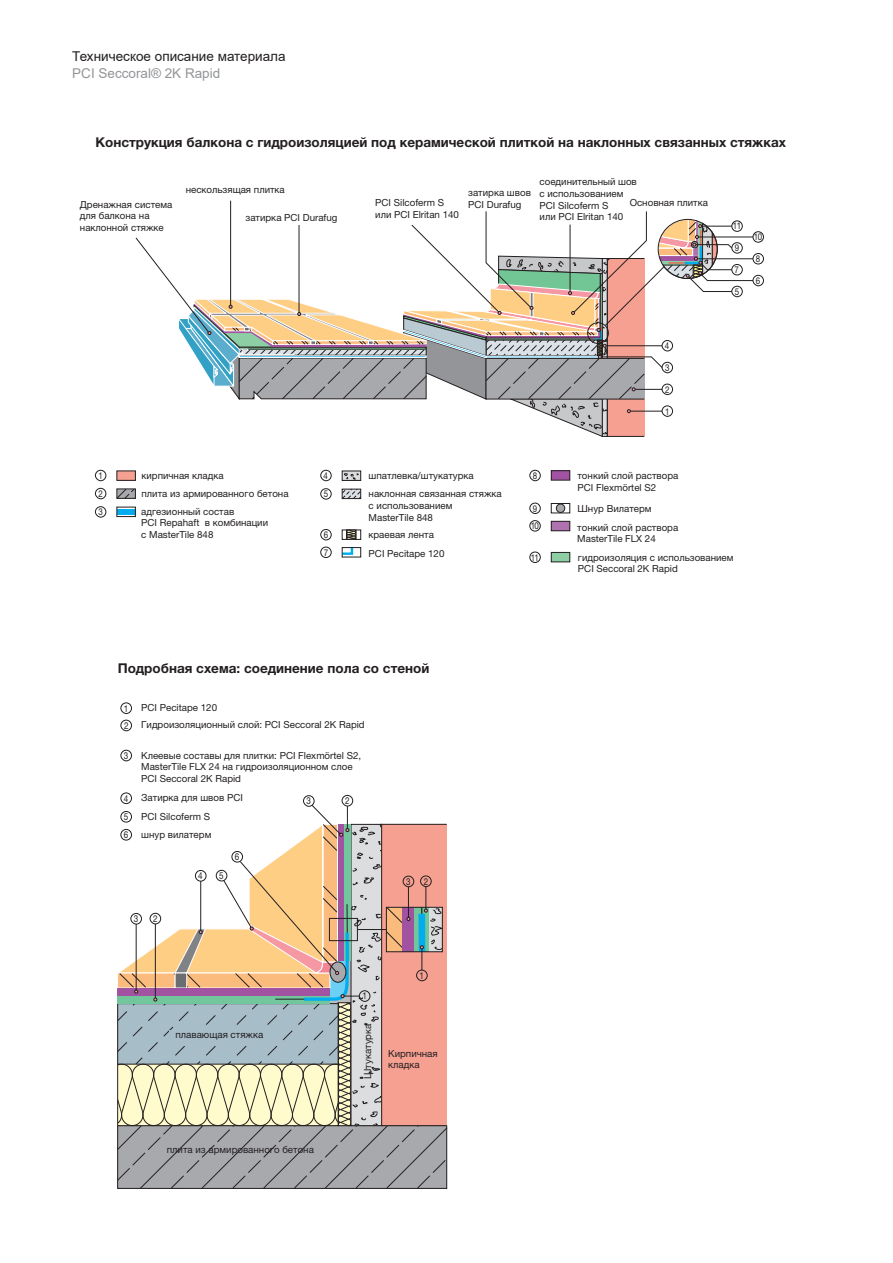
<style>
.page{position:relative;width:893px;height:1263px;background:#fff}
.page>*{position:absolute;margin:0;border:0;box-sizing:border-box;transform-origin:0 0}
.t1{font:700 13.5px "Helvetica Neue LTW1 G";color:#231f20}
.t2{font:13.5px "Arial";color:#231f20}
.t3{font:13.5px "Arial";color:#939598}
.t4{font:9.75px/11.7px "Helvetica Neue LTW1 G";color:#231f20}
.t5{font:9.45px "Helvetica Neue LTW1 G";color:#231f20;scale:.85 1}
.t6{font:9.3px "Helvetica Neue LTW1 G";letter-spacing:-.07em;color:#231f20;scale:.85 1}
</style>
<div class="page">
<hr style="left:230px;top:201px;width:1px;height:104px;background:#231f20">
<div style="left:753px;top:231px;width:11px;height:11px;border:1px solid #231f20;border-radius:50%"></div>
<div style="left:753px;top:253px;width:11px;height:11px;border:1px solid #231f20;border-radius:50%"></div>
<div style="left:753px;top:275px;width:11px;height:11px;border:1px solid #231f20;border-radius:50%"></div>
<svg style="left:135px;top:211px;width:619px;height:226px"></svg>
<div style="left:95px;top:506px;width:11px;height:11px;border:1px solid #231f20;border-radius:50%"></div>
<div style="left:95px;top:488px;width:11px;height:11px;border:1px solid #231f20;border-radius:50%"></div>
<div style="left:95px;top:470px;width:11px;height:11px;border:1px solid #231f20;border-radius:50%"></div>
<div style="left:117px;top:471px;width:18px;height:9px;background:#f6a092"></div>
<div style="left:117px;top:471px;width:19px;height:10px;border:1px solid #231f20"></div>
<div style="left:320px;top:529px;width:11px;height:11px;border:1px solid #231f20;border-radius:50%"></div>
<div style="left:320px;top:488px;width:11px;height:11px;border:1px solid #231f20;border-radius:50%"></div>
<div style="left:320px;top:470px;width:11px;height:11px;border:1px solid #231f20;border-radius:50%"></div>
<div style="left:342px;top:530px;width:19px;height:10px;border:1px solid #231f20"></div>
<div style="left:529px;top:552px;width:12px;height:11px;border:1px solid #231f20;border-radius:50%"></div>
<div style="left:529px;top:520px;width:12px;height:11px;border:1px solid #231f20;border-radius:50%"></div>
<div style="left:551px;top:552px;width:19px;height:10px;background:#8dcea5"></div>
<div style="left:551px;top:552px;width:19px;height:10px;border:1px solid #231f20"></div>
<div style="left:529px;top:503px;width:12px;height:11px;border:1px solid #231f20;border-radius:50%"></div>
<div style="left:551px;top:503px;width:19px;height:10px;border:1px solid #231f20"></div>
<div style="left:551px;top:521px;width:19px;height:10px;background:#af72af"></div>
<div style="left:551px;top:521px;width:19px;height:10px;border:1px solid #231f20"></div>
<div style="left:320px;top:547px;width:11px;height:11px;border:1px solid #231f20;border-radius:50%"></div>
<div style="left:529px;top:470px;width:12px;height:11px;border:1px solid #231f20;border-radius:50%"></div>
<div style="left:342px;top:471px;width:19px;height:10px;border:1px solid #231f20"></div>
<svg style="left:343px;top:473px;width:16px;height:6px"></svg>
<div style="left:117px;top:509px;width:18px;height:6px;background:#00aeef"></div>
<div style="left:117px;top:507px;width:19px;height:10px;border:1px solid #231f20"></div>
<div style="left:551px;top:471px;width:19px;height:9px;background:#a153a1"></div>
<div style="left:551px;top:470px;width:19px;height:10px;border:1px solid #231f20"></div>
<div style="left:117px;top:489px;width:19px;height:10px;border:1px solid #231f20"></div>
<svg style="left:116px;top:489px;width:19px;height:10px"></svg>
<svg style="left:342px;top:488px;width:19px;height:11px"></svg>
<svg style="left:341px;top:530px;width:15px;height:26px"></svg>
<div style="left:342px;top:547px;width:19px;height:10px;border:1px solid #231f20"></div>
<div style="left:556px;top:504px;width:9px;height:8px;background:#a8a9ad;border-radius:50%"></div>
<div style="left:556px;top:504px;width:9px;height:9px;border:1px solid #231f20;border-radius:50%"></div>
<div style="left:121px;top:793px;width:11px;height:11px;border:1px solid #231f20;border-radius:50%"></div>
<div style="left:121px;top:750px;width:11px;height:11px;border:1px solid #231f20;border-radius:50%"></div>
<div style="left:303px;top:795px;width:11px;height:12px;border:1px solid #231f20;border-radius:50%"></div>
<div style="left:121px;top:720px;width:11px;height:11px;border:1px solid #231f20;border-radius:50%"></div>
<div style="left:342px;top:795px;width:11px;height:11px;border:1px solid #231f20;border-radius:50%"></div>
<div style="left:121px;top:702px;width:11px;height:12px;border:1px solid #231f20;border-radius:50%"></div>
<svg style="left:117px;top:804px;width:330px;height:385px"></svg>
<h1 class="t2" style="left:72px;top:47px;width:215px">Техническое описание материала</h1>
<h1 class="t3" style="left:72px;top:64px;width:150px">PCI Seccoral® 2K Rapid</h1>
<h1 class="t1" style="left:95px;top:134px;width:692px">Конструкция балкона c гидроизоляцией под керамической плиткой на наклонных связанных стяжках</h1>
<p class="t4" style="left:80px;top:198px;width:94px">Дренажная система для балкона на наклонной стяжке</p>
<p class="t4" style="left:186px;top:183px;width:101px">нескользящая плитка</p>
<p class="t4" style="left:245px;top:212px;width:94px">затирка PCI Durafug</p>
<p class="t4" style="left:375px;top:197px;width:85px">PCI Silcoferm S или PCI Elritan 140</p>
<p class="t4" style="left:468px;top:187px;width:64px">затирка швов<br>PCI Durafug</p>
<p class="t4" style="left:540px;top:176px;width:99px">соединительный шов с использованием<br>PCI Silcoferm S<br>или PCI Elritan 140</p>
<p class="t4" style="left:630px;top:197px;width:80px">Основная плитка</p>
<p class="t6" style="left:733px;top:220px;width:11px">11</p>
<p class="t6" style="left:754px;top:231px;width:11px">10</p>
<p class="t6" style="left:735px;top:242px;width:7px">9</p>
<p class="t6" style="left:756px;top:253px;width:7px">8</p>
<p class="t6" style="left:735px;top:264px;width:7px">7</p>
<p class="t6" style="left:756px;top:275px;width:7px">6</p>
<p class="t6" style="left:735px;top:286px;width:7px">5</p>
<p class="t6" style="left:665px;top:340px;width:7px">4</p>
<p class="t6" style="left:665px;top:362px;width:7px">3</p>
<p class="t6" style="left:665px;top:384px;width:7px">2</p>
<p class="t6" style="left:665px;top:405px;width:7px">1</p>
<p class="t6" style="left:98px;top:470px;width:7px">1</p>
<p class="t6" style="left:98px;top:488px;width:7px">2</p>
<p class="t6" style="left:98px;top:506px;width:7px">3</p>
<p class="t4" style="left:141px;top:466px;width:149px;line-height:18px">кирпичная кладка<br>плита из армированного бетона адгезионный состав</p>
<p class="t4" style="left:141px;top:517px;width:128px">PCI Repahaft в комбинации с MasterTile 848</p>
<p class="t6" style="left:324px;top:470px;width:7px">4</p>
<p class="t6" style="left:324px;top:488px;width:7px">5</p>
<p class="t6" style="left:324px;top:529px;width:7px">6</p>
<p class="t6" style="left:324px;top:547px;width:7px">7</p>
<p class="t4" style="left:368px;top:467px;width:135px;line-height:18px">шпатлевка/штукатурка наклонная связанная стяжка</p>
<p class="t4" style="left:369px;top:500px;width:85px">с использованием<br>MasterTile 848</p>
<p class="t4" style="left:368px;top:524px;width:77px;line-height:19.4px">краевая лента<br>PCI Pecitape 120</p>
<p class="t6" style="left:533px;top:470px;width:7px">8</p>
<p class="t6" style="left:533px;top:503px;width:7px">9</p>
<p class="t6" style="left:531px;top:520px;width:11px">10</p>
<p class="t6" style="left:531px;top:551px;width:11px">11</p>
<p class="t4" style="left:577px;top:469px;width:103px">тонкий слой раствора<br>PCI Flexmörtel S2</p>
<p class="t4" style="left:577px;top:499px;width:103px;line-height:18.9px">Шнур Вилатерм тонкий слой раствора</p>
<p class="t4" style="left:577px;top:530px;width:158px;line-height:18.1px">MasterTile FLX 24<br>гидроизоляция с использованием</p>
<p class="t4" style="left:578px;top:563px;width:101px">PCI Seccoral 2K Rapid</p>
<h1 class="t1" style="left:118px;top:659px;width:313px">Подробная схема: соединение пола со стеной</h1>
<p class="t4" style="left:141px;top:699px;width:225px;line-height:17.1px">PCI Pecitape 120<br>Гидроизоляционный слой: PCI Seccoral 2K Rapid</p>
<p class="t4" style="left:141px;top:749px;width:221px">Клеевые составы для плитки: PCI Flexmörtel S2,<br>MasterTile FLX 24 на гидроизоляционном слое<br>PCI Seccoral 2K Rapid</p>
<p class="t4" style="left:141px;top:788px;width:103px;line-height:18.3px">Затирка для швов PCI<br>PCI Silcoferm S<br>шнур вилатерм</p>
<p class="t5" style="left:124px;top:702px;width:7px">1</p>
<p class="t5" style="left:124px;top:720px;width:7px">2</p>
<p class="t5" style="left:124px;top:750px;width:7px">3</p>
<p class="t5" style="left:124px;top:792px;width:7px">4</p>
<p class="t5" style="left:345px;top:795px;width:7px">2</p>
<p class="t5" style="left:306px;top:795px;width:7px">3</p>
<p class="t5" style="left:124px;top:811px;width:7px">5</p>
<p class="t5" style="left:124px;top:829px;width:7px">6</p>
<p class="t5" style="left:134px;top:913px;width:7px">3</p>
<p class="t5" style="left:153px;top:913px;width:7px">2</p>
<p class="t5" style="left:198px;top:870px;width:7px">4</p>
<p class="t5" style="left:219px;top:870px;width:7px">5</p>
<p class="t5" style="left:235px;top:851px;width:7px">6</p>
<p class="t4" style="left:175px;top:1028px;width:89px">плавающая стяжка</p>
<p class="t4" style="left:167px;top:1144px;width:149px">плита из армированного бетона</p>
<p class="t5" style="left:406px;top:876px;width:7px">3</p>
<p class="t5" style="left:424px;top:875px;width:7px">2</p>
<p class="t5" style="left:362px;top:990px;width:7px">1</p>
<p class="t4" style="left:362px;top:1079px;width:57px;rotate:-90deg">Штукатурка</p>
<p class="t5" style="left:420px;top:970px;width:7px">1</p>
<p class="t4" style="left:388px;top:1047px;width:51px">Кирпичная кладка</p>
</div>
